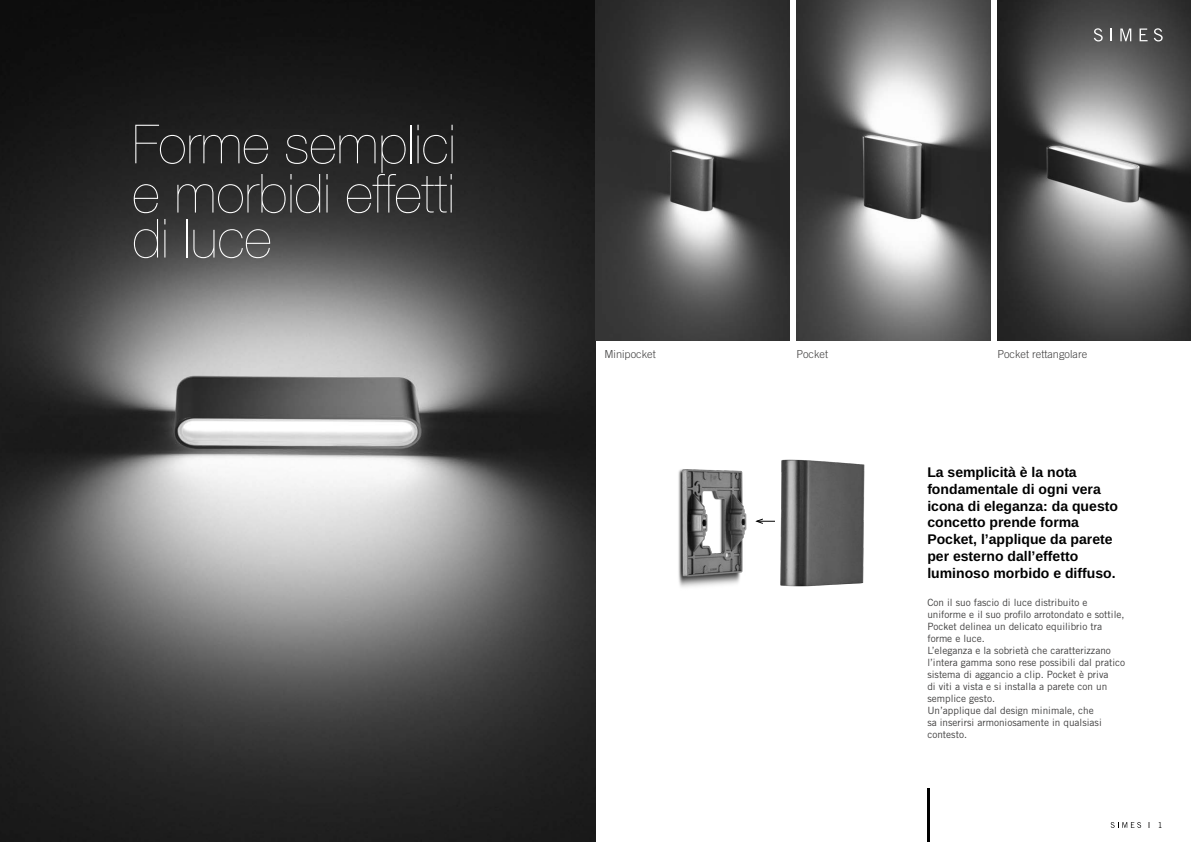
<style>
.page{position:relative;width:1191px;height:842px;background:#fff}
.page>*{position:absolute;margin:0;border:0;box-sizing:border-box;transform-origin:0 0}
.t1{font:200 54px/47.1px "Helvetica Neue LT Pro";color:#fff;text-align:justify}
.t2{font:700 14px/16.8px "Arimo";color:#000}
.t3{font:300 11px "Trade Gothic LT Std";color:#3f3e3e}
.t4{font:10px/12px "Trade Gothic LT Std";color:#3f3e3e}
.t5{font:8px "Trade Gothic LT Std";color:#000}
</style>
<div class="page">
<img style="left:0;top:0;width:595px;height:842px">
<img style="left:595px;top:0;width:194px;height:340px">
<img style="left:796px;top:0;width:194px;height:340px">
<img style="left:997px;top:0;width:194px;height:340px">
<hr style="left:927px;top:788px;width:3px;height:54px;background:#000">
<img style="left:678px;top:469px;width:69px;height:118px">
<img style="left:780px;top:459px;width:85px;height:128px">
<svg style="left:755px;top:518px;width:20px;height:6px"></svg>
<svg style="left:1110px;top:822px;width:31px;height:6px"></svg>
<svg style="left:1148px;top:822px;width:2px;height:6px"></svg>
<svg style="left:1093px;top:28px;width:9px;height:13px"></svg>
<svg style="left:1110px;top:29px;width:1px;height:12px"></svg>
<svg style="left:1120px;top:29px;width:11px;height:12px"></svg>
<svg style="left:1139px;top:29px;width:8px;height:12px"></svg>
<svg style="left:1153px;top:28px;width:9px;height:13px"></svg>
<h1 class="t1" style="left:132px;top:120px;width:325px">Forme semplici e morbidi effetti di luce</h1>
<p class="t3" style="left:604px;top:348px;width:53px">Minipocket</p>
<p class="t3" style="left:796px;top:348px;width:33px">Pocket</p>
<p class="t3" style="left:997px;top:348px;width:91px">Pocket rettangolare</p>
<h2 class="t2" style="left:927px;top:464px;width:192px">La semplicità è la nota fondamentale di ogni vera icona di eleganza: da questo concetto prende forma<br>Pocket, l’applique da parete per esterno dall’effetto luminoso morbido e diffuso.</h2>
<p class="t4" style="left:927px;top:597px;width:199px">Con il suo fascio di luce distribuito e uniforme e il suo profilo arrotondato e sottile, Pocket delinea un delicato equilibrio tra forme e luce.<br>L’eleganza e la sobrietà che caratterizzano l’intera gamma sono rese possibili dal pratico sistema di aggancio a clip. Pocket è priva<br>di viti a vista e si installa a parete con un semplice gesto.<br>Un’applique dal design minimale, che<br>sa inserirsi armoniosamente in qualsiasi contesto.</p>
<p class="t5" style="left:1157px;top:820px;width:6px">1</p>
</div>
